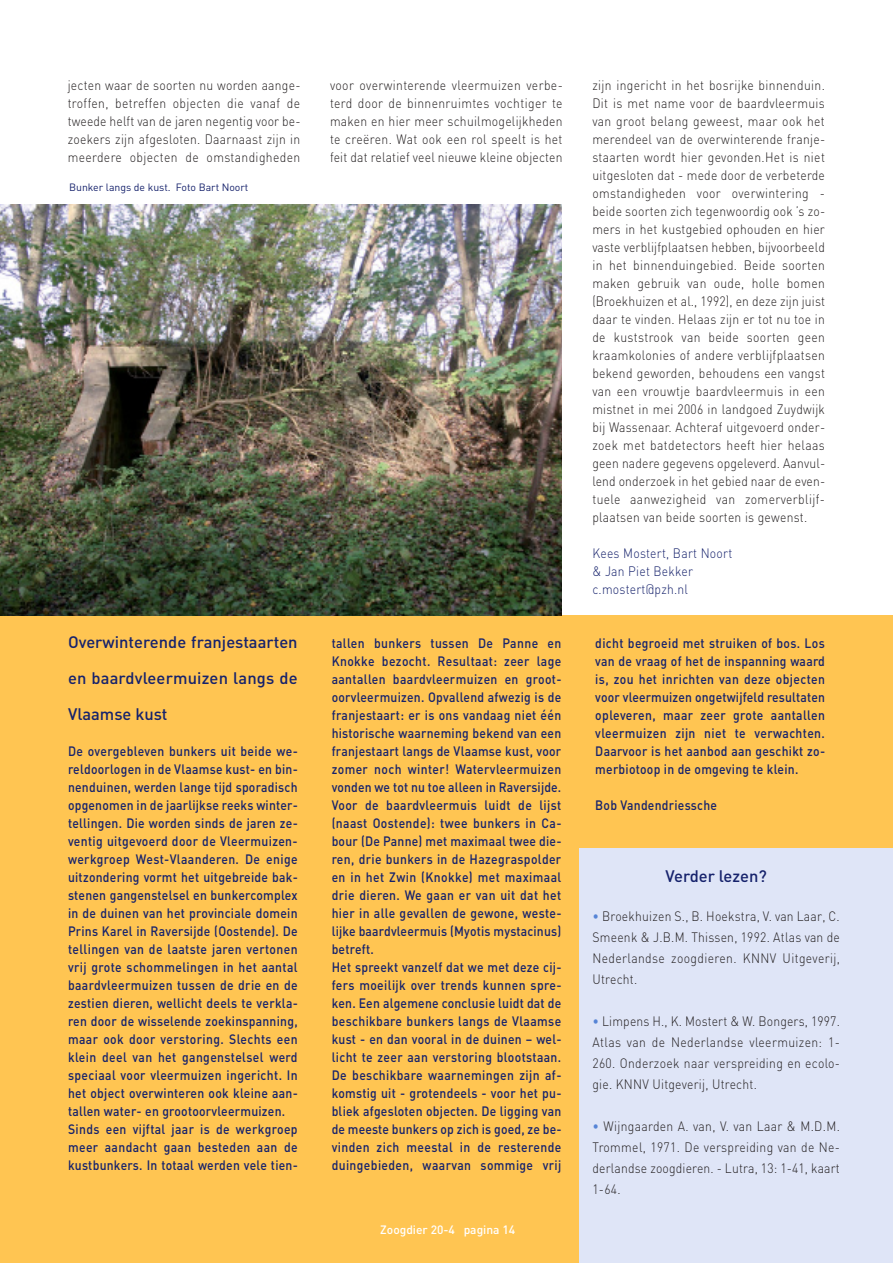
<style>
.page{position:relative;width:893px;height:1263px;background:#fff}
.page>*{position:absolute;margin:0;border:0;box-sizing:border-box;transform-origin:0 0}
.t1{font:500 16.5px/36px "DIN";color:#16226c;text-align:justify}
.t2{font:500 13.5px/18px "DIN";letter-spacing:.02em;color:#16226c;scale:.9 1}
.t3{font:300 13.5px/18px "DIN";letter-spacing:.02em;color:#231f20;text-align:justify;scale:.9 1}
.t4{font:300 13.5px/18px "DIN";letter-spacing:.02em;color:#16226c;scale:.9 1}
.t5{font:500 12px "DIN";color:#fff}
.t6{font:10.5px "DIN";color:#16226c}
.s1{color:#5684d6}
</style>
<div class="page">
<div style="left:0;top:615px;width:892px;height:648px;background:#ffc552"></div>
<img style="left:0;top:204px;width:561px;height:411px">
<div style="left:579px;top:848px;width:314px;height:415px;background:#dfe5f7"></div>
<p class="t3" style="left:68px;top:78px;width:260px">jecten waar de soorten nu worden aange&shy;troffen, betreffen objecten die vanaf de tweede helft van de jaren negentig voor be&shy;zoekers zijn afgesloten. Daarnaast zijn in meerdere objecten de omstandigheden</p>
<p class="t3" style="left:330px;top:78px;width:260px">voor overwinterende vleermuizen verbe&shy;terd door de binnenruimtes vochtiger te maken en hier meer schuilmogelijkheden te creëren. Wat ook een rol speelt is het feit dat relatief veel nieuwe kleine objecten</p>
<p class="t3" style="left:592px;top:78px;width:260px">zijn ingericht in het bosrijke binnenduin.<br>Dit is met name voor de baardvleermuis van groot belang geweest, maar ook het merendeel van de overwinterende franje&shy;staarten wordt hier gevonden.Het is niet uitgesloten dat - mede door de verbeterde omstandigheden voor overwintering - beide soorten zich tegenwoordig ook ’s zo&shy;mers in het kustgebied ophouden en hier vaste verblijfplaatsen hebben, bijvoorbeeld in het binnenduingebied. Beide soorten maken gebruik van oude, holle bomen (Broekhuizen et al., 1992), en deze zijn juist daar te vinden. Helaas zijn er tot nu toe in de kuststrook van beide soorten geen kraamkolonies of andere verblijfplaatsen bekend geworden, behoudens een vangst van een vrouwtje baardvleermuis in een mistnet in mei 2006 in landgoed Zuydwijk bij Wassenaar. Achteraf uitgevoerd onder&shy;zoek met batdetectors heeft hier helaas geen nadere gegevens opgeleverd. Aanvul&shy;lend onderzoek in het gebied naar de even&shy;tuele aanwezigheid van zomerverblijf&shy;plaatsen van beide soorten is gewenst.</p>
<p class="t4" style="left:592px;top:546px;width:157px">Kees Mostert, Bart Noort &amp; Jan Piet Bekker c.mostert@pzh.nl</p>
<p class="t1" style="left:68px;top:626px;width:231px">Overwinterende franjestaarten en baardvleermuizen langs de Vlaamse kust</p>
<p class="t2" style="left:68px;top:744px;width:257px">De overgebleven bunkers uit beide we&shy;reldoorlogen in de Vlaamse kust- en bin&shy;nenduinen, werden lange tijd sporadisch opgenomen in de jaarlijkse reeks winter&shy;tellingen. Die worden sinds de jaren ze&shy;ventig uitgevoerd door de Vleermuizen&shy;werkgroep West-Vlaanderen. De enige uitzondering vormt het uitgebreide bak&shy;stenen gangenstelsel en bunkercomplex in de duinen van het provinciale domein Prins Karel in Raversijde (Oostende). De tellingen van de laatste jaren vertonen vrij grote schommelingen in het aantal baardvleermuizen tussen de drie en de zestien dieren, wellicht deels te verkla&shy;ren door de wisselende zoekinspanning, maar ook door verstoring. Slechts een klein deel van het gangenstelsel werd speciaal voor vleermuizen ingericht. In het object overwinteren ook kleine aan&shy;tallen water- en grootoorvleermuizen.<br>Sinds een vijftal jaar is de werkgroep meer aandacht gaan besteden aan de kustbunkers. In totaal werden vele tien-</p>
<p class="t6" style="left:69px;top:183px;width:181px">Bunker langs de kust. Foto Bart Noort</p>
<p class="t2" style="left:332px;top:636px;width:257px">tallen bunkers tussen De Panne en Knokke bezocht. Resultaat: zeer lage aantallen baardvleermuizen en groot&shy;oorvleermuizen. Opvallend afwezig is de franjestaart: er is ons vandaag niet één historische waarneming bekend van een franjestaart langs de Vlaamse kust, voor zomer noch winter! Watervleermuizen vonden we tot nu toe alleen in Raversijde.<br>Voor de baardvleermuis luidt de lijst (naast Oostende): twee bunkers in Ca&shy;bour (De Panne) met maximaal twee die&shy;ren, drie bunkers in de Hazegraspolder en in het Zwin (Knokke) met maximaal drie dieren. We gaan er van uit dat het hier in alle gevallen de gewone, weste&shy;lijke baardvleermuis (Myotis mystacinus) betreft.<br>Het spreekt vanzelf dat we met deze cij&shy;fers moeilijk over trends kunnen spre&shy;ken. Een algemene conclusie luidt dat de beschikbare bunkers langs de Vlaamse kust - en dan vooral in de duinen – wel&shy;licht te zeer aan verstoring blootstaan.<br>De beschikbare waarnemingen zijn af&shy;komstig uit - grotendeels - voor het pu&shy;bliek afgesloten objecten. De ligging van de meeste bunkers op zich is goed, ze be&shy;vinden zich meestal in de resterende duingebieden, waarvan sommige vrij</p>
<p class="t2" style="left:595px;top:636px;width:257px;text-align:justify">dicht begroeid met struiken of bos. Los van de vraag of het de inspanning waard is, zou het inrichten van deze objecten voor vleermuizen ongetwijfeld resultaten opleveren, maar zeer grote aantallen vleermuizen zijn niet te verwachten.<br>Daarvoor is het aanbod aan geschikt zo&shy;merbiotoop in de omgeving te klein.</p>
<p class="t2" style="left:595px;top:798px;width:137px">Bob Vandendriessche</p>
<p class="t1" style="left:665px;top:860px;width:103px">Verder lezen?</p>
<p class="t3" style="left:592px;top:907px;width:276px;line-height:21px"><span class="s1">•</span> Broekhuizen S., B. Hoekstra, V. van Laar, C.<br>Smeenk &amp; J.B.M. Thissen, 1992. Atlas van de Nederlandse zoogdieren. KNNV Uitgeverij, Utrecht.</p>
<p class="t3" style="left:592px;top:1012px;width:277px;line-height:21px"><span class="s1">•</span> Limpens H., K. Mostert &amp; W. Bongers, 1997.<br>Atlas van de Nederlandse vleermuizen: 1- 260. Onderzoek naar verspreiding en ecolo&shy;gie. KNNV Uitgeve rij, Utrecht.</p>
<p class="t3" style="left:592px;top:1117px;width:277px;line-height:21px"><span class="s1">•</span> Wijngaarden A. van, V. van Laar &amp; M.D.M.<br>Trommel, 1971. De versprei ding van de Ne&shy;derlandse zoogdieren. - Lutra, 13: 1-41, kaart 1-64.</p>
<p class="t5" style="left:380px;top:1226px;width:136px">Zoogdier 20-4 pagina 14</p>
</div>
